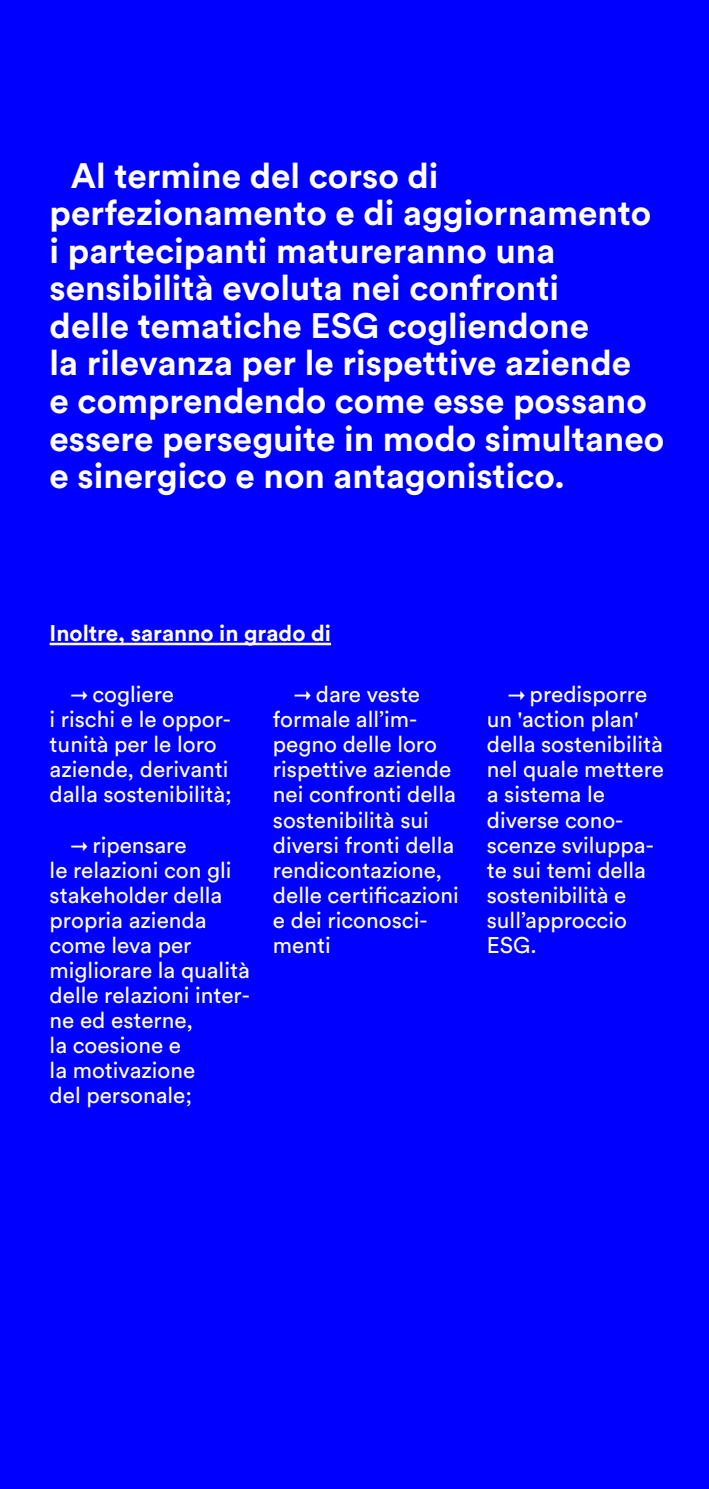
<style>
.page{position:relative;width:709px;height:1489px;background:#fff}
.page>*{position:absolute;margin:0;border:0;box-sizing:border-box;transform-origin:0 0}
.t1{font:700 35px/37.5px "Circular Std";color:#fff}
.t2{font:22.5px/25px "Circular Std";color:#fff;scale:.75 1}
.t3{font:700 22.5px "Circular Std";color:#fff}
</style>
<div class="page">
<div style="left:0;top:0;width:709px;height:1488px;background:#00f"></div>
<hr style="left:50px;top:642px;width:281px;height:3px;background:#fff">
<p class="t1" style="left:50px;top:156px;width:616px;text-indent:21px">Al termine del corso di perfezionamento e di aggiornamento i partecipanti matureranno una sensibilità evoluta nei confronti<br>delle tematiche ESG cogliendone<br>la rilevanza per le rispettive aziende<br>e comprendendo come esse possano essere perseguite in modo simultaneo e sinergico e non antagonistico.</p>
<p class="t3" style="left:50px;top:618px;width:283px">Inoltre, saranno in grado di</p>
<p class="t2" style="left:50px;top:681px;width:244px;text-indent:21px">→ cogliere<br>i rischi e le oppor&shy;tunità per le loro aziende, derivanti dalla sostenibilità;</p>
<p class="t2" style="left:50px;top:831px;width:268px;text-indent:21px">→ ripensare<br>le relazioni con gli stakeholder della propria azienda come leva per migliorare la qualità delle relazioni inter&shy;ne ed esterne,<br>la coesione e<br>la motivazione<br>del personale;</p>
<p class="t2" style="left:273px;top:681px;width:249px;text-indent:21px">→ dare veste formale all’im&shy;pegno delle loro rispettive aziende nei confronti della sostenibilità sui diversi fronti della rendicontazione, delle certificazioni e dei riconosci&shy;menti</p>
<p class="t2" style="left:487px;top:681px;width:238px;text-indent:21px">→ predisporre un 'action plan' della sostenibilità nel quale mettere a sistema le diverse cono&shy;scenze sviluppa&shy;te sui temi della sostenibilità e sull’approccio<br>ESG.</p>
</div>
